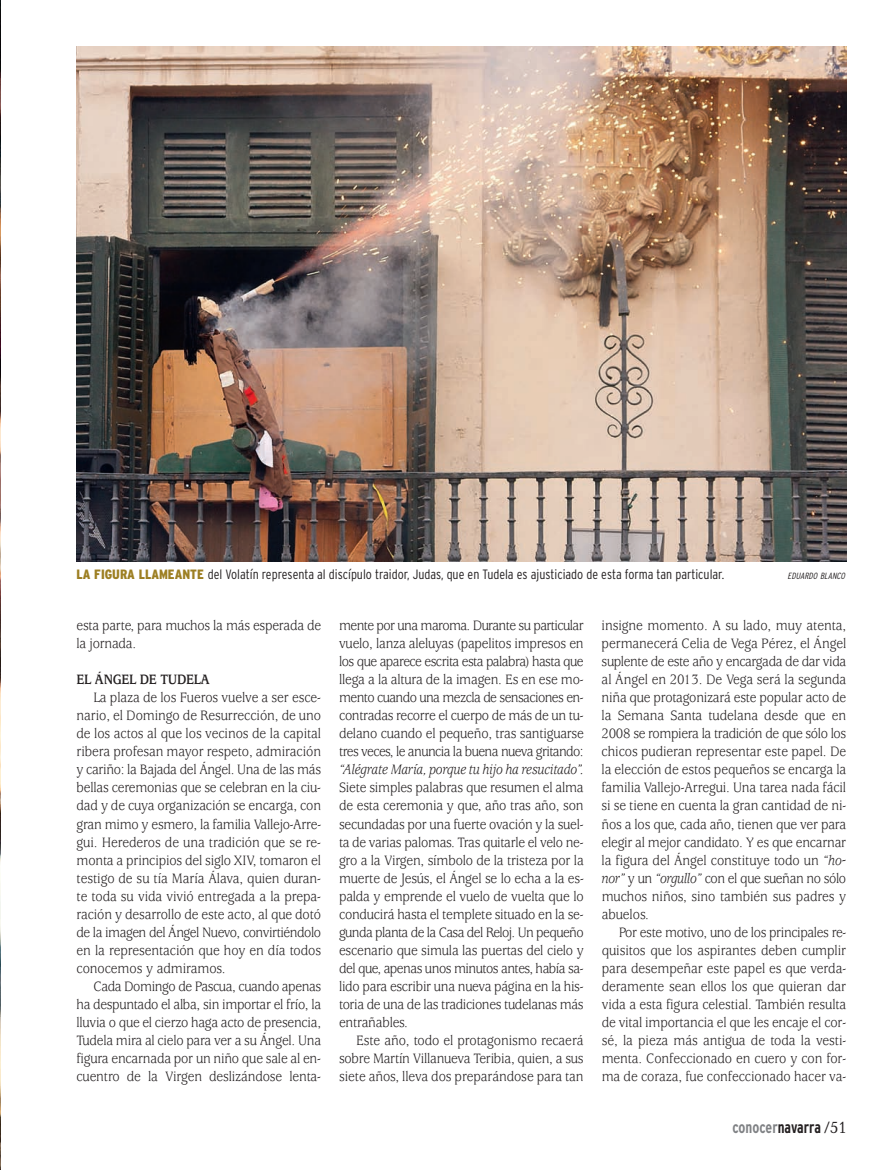
<style>
.page{position:relative;width:893px;height:1170px;background:#fff}
.page>*{position:absolute;margin:0;border:0;box-sizing:border-box;transform-origin:0 0}
.t1{font:700 condensed 16.5px "Interstate";color:#808285;scale:.9 1}
.t2{font:15px/18px "Usherwood";letter-spacing:-.015em;color:#231f20;text-align:justify;scale:.9 1}
.t3{font:italic 15px "Usherwood";letter-spacing:-.015em;color:#231f20;scale:.9 1}
.t4{font:700 15px "Usherwood";letter-spacing:-.015em;color:#231f20;scale:.9 1}
.t5{font:300 condensed 13.5px "Interstate";color:#231f20}
.t6{font:italic 300 condensed 9px "Interstate";color:#231f20}
.s1{font-weight:900;color:#9d7f23}
.s2{font-style:italic}
.s3{color:#231f20}
.s4{font-family:"Candida";font-weight:400;font-stretch:normal;color:#231f20}
</style>
<div class="page">
<img style="left:77px;top:47px;width:769px;height:514px">
<img style="left:0;top:0;width:1px;height:1169px">
<p class="t5" style="left:77px;top:569px;width:649px"><span class="s1">LA FIGURA LLAMEANTE</span> del Volatín representa al discípulo traidor, Judas, que en Tudela es ajusticiado de esta forma tan particular.</p>
<p class="t6" style="left:788px;top:572px;width:61px">EDUARDO BLANCO</p>
<p class="t2" style="left:77px;top:618px;width:273px">esta parte, para muchos la más esperada de la jornada.</p>
<p class="t4" style="left:77px;top:673px;width:150px">EL ÁNGEL DE TUDELA</p>
<p class="t2" style="left:77px;top:690px;width:273px;text-indent:17px">La plaza de los Fueros vuelve a ser esce&shy;nario, el Domingo de Resurrección, de uno de los actos al que los vecinos de la capital ribera profesan mayor respeto, admiración y cariño: la Bajada del Ángel. Una de las más bellas ceremonias que se celebran en la ciu&shy;dad y de cuya organización se encarga, con gran mimo y esmero, la familia Vallejo-Arre&shy;gui. Herederos de una tradición que se re&shy;monta a principios del siglo XIV, tomaron el testigo de su tía María Álava, quien duran&shy;te toda su vida vivió entregada a la prepa&shy;ración y desarrollo de este acto, al que dotó de la imagen del Ángel Nuevo, convirtiéndolo en la representación que hoy en día todos conocemos y admiramos.</p>
<p class="t2" style="left:77px;top:978px;width:273px;text-indent:17px">Cada Domingo de Pascua, cuando apenas ha despuntado el alba, sin importar el frío, la lluvia o que el cierzo haga acto de presencia, Tudela mira al cielo para ver a su Ángel. Una figura encarnada por un niño que sale al en&shy;cuentro de la Virgen deslizándose lenta-</p>
<p class="t2" style="left:339px;top:618px;width:273px">mente por una maroma. Durante su particular vuelo, lanza aleluyas (papelitos impresos en los que aparece escrita esta palabra) hasta que llega a la altura de la imagen. Es en ese mo&shy;mento cuando una mezcla de sensaciones en&shy;contradas recorre el cuerpo de más de un tu&shy;delano cuando el pequeño, tras santiguarse tres veces, le anuncia la buena nueva gritando:</p>
<p class="t3" style="left:339px;top:764px;width:273px">“Alégrate María, porque tu hijo ha resucitado”.</p>
<p class="t2" style="left:339px;top:780px;width:273px">Siete simples palabras que resumen el alma de esta ceremonia y que, año tras año, son secundadas por una fuerte ovación y la suel&shy;ta de varias palomas. Tras quitarle el velo ne&shy;gro a la Virgen, símbolo de la tristeza por la muerte de Jesús, el Ángel se lo echa a la es&shy;palda y emprende el vuelo de vuelta que lo conducirá hasta el templete situado en la se&shy;gunda planta de la Casa del Reloj. Un pequeño escenario que simula las puertas del cielo y del que, apenas unos minutos antes, había sa&shy;lido para escribir una nueva página en la his&shy;toria de una de las tradiciones tudelanas más entrañables.</p>
<p class="t2" style="left:339px;top:1032px;width:273px;text-indent:17px">Este año, todo el protagonismo recaerá sobre Martín Villanueva Teribia, quien, a sus siete años, lleva dos preparándose para tan</p>
<p class="t2" style="left:602px;top:618px;width:273px">insigne momento. A su lado, muy atenta, permanecerá Celia de Vega Pérez, el Ángel suplente de este año y encargada de dar vida al Ángel en 2013. De Vega será la segunda niña que protagonizará este popular acto de la Semana Santa tudelana desde que en 2008 se rompiera la tradición de que sólo los chicos pudieran representar este papel. De la elección de estos pequeños se encarga la familia Vallejo-Arregui. Una tarea nada fácil si se tiene en cuenta la gran cantidad de ni&shy;ños a los que, cada año, tienen que ver para elegir al mejor candidato. Y es que encarnar la figura del Ángel constituye todo un <span class="s2">“ho&shy;nor”</span> y un <span class="s2">“orgullo”</span> con el que sueñan no sólo muchos niños, sino también sus padres y abuelos.</p>
<p class="t2" style="left:602px;top:924px;width:273px;text-indent:17px">Por este motivo, uno de los principales re&shy;quisitos que los aspirantes deben cumplir para desempeñar este papel es que verda&shy;deramente sean ellos los que quieran dar vida a esta figura celestial. También resulta de vital importancia el que les encaje el cor&shy;sé, la pieza más antigua de toda la vesti&shy;menta. Confeccionado en cuero y con for&shy;ma de coraza, fue confeccionado hacer va-</p>
<p class="t1" style="left:732px;top:1120px;width:128px">conocer<span class="s3">navarra</span> <span class="s4">/51</span></p>
</div>
